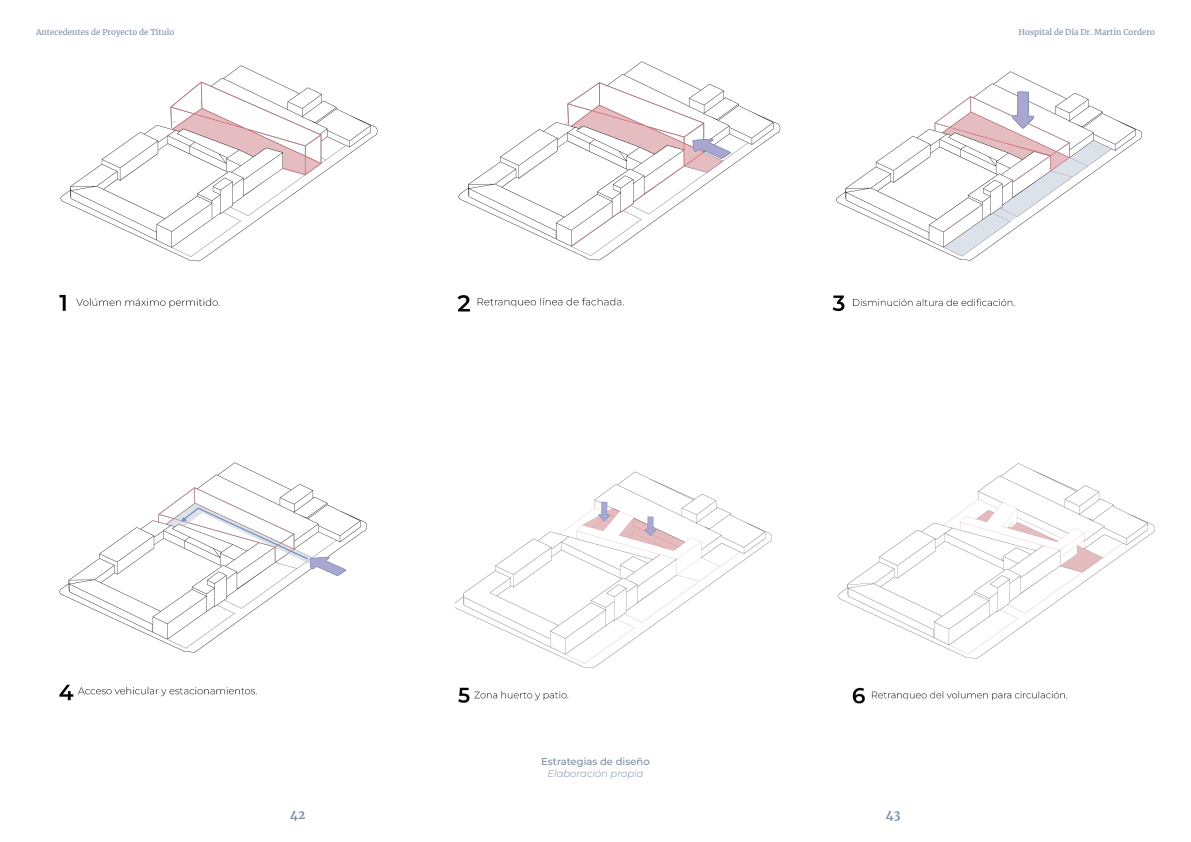
<style>
.page{position:relative;width:1191px;height:842px;background:#fff}
.page>*{position:absolute;margin:0;border:0;box-sizing:border-box;transform-origin:0 0}
.t1{font:700 12px "Merriweather";color:#7c8da4}
.pie{font:500 10px "Montserrat";color:#7c8da4}
.pie-2{font:italic 300 10px "Montserrat";color:#7c8da4}
.t2{font:8px "Merriweather";color:#7c8da4}
</style>
<div class="page">
<img style="left:59px;top:61px;width:1083px;height:640px">
<img style="left:455px;top:449px;width:700px;height:255px">
<p class="t2" style="left:36px;top:26px;width:140px">Antecedentes de Proyecto de Título</p>
<p class="t2" style="left:1018px;top:26px;width:138px">Hospital de Día Dr. Martín Cordero</p>
<p class="pie" style="left:541px;top:754px;width:110px">Estrategias de diseño</p>
<p class="pie-2" style="left:547px;top:766px;width:97px">Elaboración propia</p>
<h1 class="t1" style="left:290px;top:806px;width:17px">42</h1>
<h1 class="t1" style="left:886px;top:806px;width:16px">43</h1>
</div>
